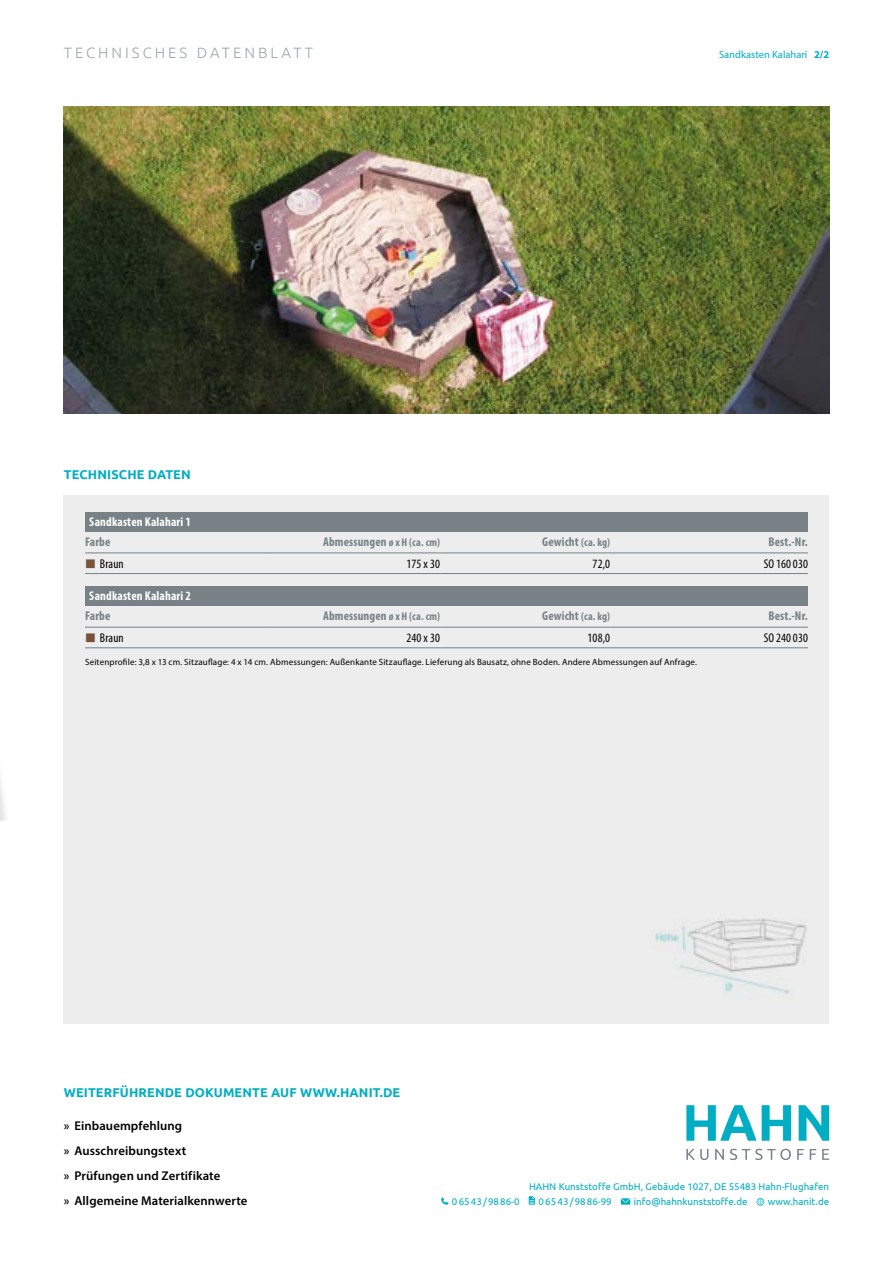
<style>
.page{position:relative;width:893px;height:1263px;background:#fff}
.page>*{position:absolute;margin:0;border:0;box-sizing:border-box;transform-origin:0 0}
.t1{font:300 15px "Ubuntu";letter-spacing:.2em;color:#a0a8ad}
.t2{font:700 condensed 12.75px "Myriad Pro";letter-spacing:.01em;color:#778186}
.t3{font:600 12.75px/24.8px "Myriad Pro";letter-spacing:.01em;color:#000}
.t4{font:700 12.75px "Ubuntu";letter-spacing:.01em;color:#00aec3}
.t5{font:condensed 12.75px "Myriad Pro";letter-spacing:.01em;color:#000}
.t6{font:700 condensed 12.75px "Myriad Pro";letter-spacing:.01em;color:#fff}
.t7{font:10.5px "Myriad Pro";color:#00aec3}
.t8{font:9.75px "Ubuntu";color:#00aec3}
.t9{font:9px "Myriad Pro";letter-spacing:.02em;color:#000}
.s1{font-weight:700}
.s2{font-size:11.25px}
.s3{font-family:"Cambria";font-stretch:normal;color:#785337}
</style>
<div class="page">
<div style="left:64px;top:496px;width:765px;height:528px;background:#ededed"></div>
<div style="left:85px;top:512px;width:723px;height:19px;background:#778186"></div>
<svg style="left:85px;top:552px;width:15px;height:1px"></svg>
<hr style="left:100px;top:552px;width:170px;height:1px;background:#778186">
<hr style="left:270px;top:552px;width:170px;height:1px;background:#778186">
<hr style="left:440px;top:552px;width:170px;height:1px;background:#778186">
<hr style="left:610px;top:552px;width:198px;height:1px;background:#778186">
<svg style="left:85px;top:573px;width:15px;height:1px"></svg>
<hr style="left:100px;top:573px;width:170px;height:1px;background:#778186">
<hr style="left:270px;top:573px;width:170px;height:1px;background:#778186">
<hr style="left:440px;top:573px;width:170px;height:1px;background:#778186">
<hr style="left:610px;top:573px;width:198px;height:1px;background:#778186">
<div style="left:85px;top:586px;width:723px;height:20px;background:#778186"></div>
<svg style="left:85px;top:627px;width:15px;height:1px"></svg>
<hr style="left:100px;top:627px;width:170px;height:1px;background:#778186">
<hr style="left:270px;top:627px;width:170px;height:1px;background:#778186">
<hr style="left:440px;top:627px;width:170px;height:1px;background:#778186">
<hr style="left:610px;top:627px;width:198px;height:1px;background:#778186">
<svg style="left:85px;top:647px;width:15px;height:1px"></svg>
<hr style="left:100px;top:647px;width:170px;height:1px;background:#778186">
<hr style="left:270px;top:647px;width:170px;height:1px;background:#778186">
<hr style="left:440px;top:647px;width:170px;height:1px;background:#778186">
<hr style="left:610px;top:647px;width:198px;height:1px;background:#778186">
<img style="left:64px;top:106px;width:765px;height:307px">
<img style="left:653px;top:918px;width:154px;height:76px">
<svg style="left:441px;top:1197px;width:7px;height:8px"></svg>
<svg style="left:529px;top:1196px;width:6px;height:9px"></svg>
<svg style="left:621px;top:1198px;width:9px;height:7px"></svg>
<svg style="left:756px;top:1198px;width:8px;height:8px"></svg>
<svg style="left:762px;top:1105px;width:29px;height:36px"></svg>
<svg style="left:799px;top:1105px;width:30px;height:36px"></svg>
<svg style="left:686px;top:1149px;width:143px;height:11px"></svg>
<svg style="left:686px;top:1105px;width:70px;height:36px"></svg>
<h1 class="t1" style="left:64px;top:44px;width:251px">TECHNISCHES DATENBLATT</h1>
<p class="t7" style="left:719px;top:48px;width:112px">Sandkasten Kalahari <span class="s1">2/2</span></p>
<h2 class="t4" style="left:64px;top:467px;width:129px">TECHNISCHE DATEN</h2>
<h2 class="t6" style="left:89px;top:514px;width:103px">Sandkasten Kalahari 1</h2>
<h2 class="t2" style="left:85px;top:534px;width:27px">Farbe</h2>
<h2 class="t2" style="left:323px;top:534px;width:119px">Abmessungen <span class="s2">ø x H (ca. cm)</span></h2>
<h2 class="t2" style="left:542px;top:534px;width:70px">Gewicht <span class="s2">(ca. kg)</span></h2>
<h2 class="t2" style="left:768px;top:534px;width:41px">Best.-Nr.</h2>
<h2 class="t5" style="left:85px;top:556px;width:40px"><span class="s3">■</span> Braun</h2>
<h2 class="t5" style="left:406px;top:556px;width:35px">175 x 30</h2>
<h2 class="t5" style="left:593px;top:556px;width:19px">72,0</h2>
<h2 class="t5" style="left:764px;top:556px;width:46px">SO 160 030</h2>
<h2 class="t6" style="left:89px;top:588px;width:103px">Sandkasten Kalahari 2</h2>
<h2 class="t2" style="left:85px;top:608px;width:27px">Farbe</h2>
<h2 class="t2" style="left:323px;top:608px;width:119px">Abmessungen <span class="s2">ø x H (ca. cm)</span></h2>
<h2 class="t2" style="left:542px;top:608px;width:70px">Gewicht <span class="s2">(ca. kg)</span></h2>
<h2 class="t2" style="left:768px;top:608px;width:41px">Best.-Nr.</h2>
<h2 class="t5" style="left:85px;top:630px;width:40px"><span class="s3">■</span> Braun</h2>
<h2 class="t5" style="left:406px;top:630px;width:35px">240 x 30</h2>
<h2 class="t5" style="left:588px;top:630px;width:24px">108,0</h2>
<h2 class="t5" style="left:764px;top:630px;width:46px">SO 240 030</h2>
<p class="t9" style="left:85px;top:657px;width:613px">Seitenprofile: 3,8 x 13 cm. Sitzauflage: 4 x 14 cm. Abmessungen: Außenkante Sitzauflage. Lieferung als Bausatz, ohne Boden. Andere Abmessungen auf Anfrage.</p>
<h2 class="t4" style="left:64px;top:1085px;width:338px">WEITERFÜHRENDE DOKUMENTE AUF WWW.HANIT.DE</h2>
<h2 class="t3" style="left:64px;top:1113px;width:185px">» Einbauempfehlung<br>» Ausschreibungstext<br>» Prüfungen und Zertifikate<br>» Allgemeine Materialkennwerte</h2>
<p class="t8" style="left:529px;top:1180px;width:302px">HAHN Kunststoffe GmbH, Gebäude 1027, DE 55483 Hahn-Flughafen</p>
<p class="t8" style="left:452px;top:1195px;width:69px">06543/9886-0</p>
<p class="t8" style="left:539px;top:1195px;width:75px">06543/9886-99</p>
<p class="t8" style="left:634px;top:1195px;width:115px">info@hahnkunststoffe.de</p>
<p class="t8" style="left:768px;top:1195px;width:63px">www.hanit.de</p>
</div>
